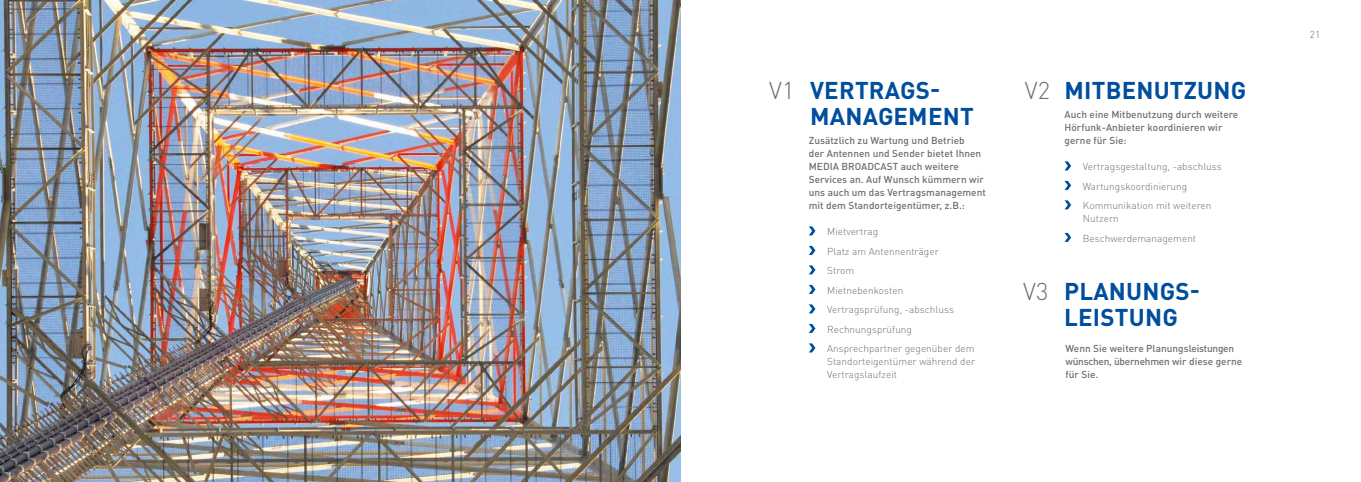
<style>
.page{position:relative;width:1361px;height:482px;background:#fff}
.page>*{position:absolute;margin:0;border:0;box-sizing:border-box;transform-origin:0 0}
.t1{font:700 24px/26px "DIN Pro";letter-spacing:.01em;color:#004e9e}
.t2{font:500 10px/13px "DIN Pro";letter-spacing:.005em;color:#6e6e6e}
.t3{font:300 10px/19.5px "DIN Pro";letter-spacing:.005em;color:#6e6e6e}
.s1{font-weight:300;color:#6e6e6e}
</style>
<div class="page">
<img style="left:0;top:0;width:680px;height:482px">
<svg style="left:809px;top:226px;width:6px;height:9px"></svg>
<svg style="left:809px;top:246px;width:6px;height:9px"></svg>
<svg style="left:809px;top:265px;width:6px;height:9px"></svg>
<svg style="left:809px;top:285px;width:6px;height:9px"></svg>
<svg style="left:809px;top:304px;width:6px;height:9px"></svg>
<svg style="left:809px;top:324px;width:6px;height:9px"></svg>
<svg style="left:809px;top:343px;width:6px;height:9px"></svg>
<svg style="left:1064px;top:161px;width:7px;height:9px"></svg>
<svg style="left:1064px;top:181px;width:7px;height:9px"></svg>
<svg style="left:1064px;top:200px;width:7px;height:9px"></svg>
<svg style="left:1064px;top:233px;width:7px;height:9px"></svg>
<h1 class="t1" style="left:810px;top:76px;width:165px;text-indent:-41px"><span class="s1">V1</span> VERTRAGS-<br>MANAGEMENT</h1>
<p class="t2" style="left:809px;top:134px;width:179px">Zusätzlich zu Wartung und Betrieb<br>der Antennen und Sender bietet Ihnen MEDIA BROADCAST auch weitere Services an. Auf Wunsch kümmern wir uns auch um das Vertragsmanagement mit dem Standorteigentümer, z.B.:</p>
<p class="t3" style="left:827px;top:222px;width:149px">Mietvertrag<br>Platz am Antennenträger<br>Strom<br>Mietnebenkosten<br>Vertragsprüfung, -abschluss<br>Rechnungsprüfung<br>Ansprechpartner gegenüber dem</p>
<p class="t3" style="left:827px;top:355px;width:149px;line-height:13px">Standorteigentümer während der<br>Vertragslaufzeit</p>
<h1 class="t1" style="left:1025px;top:76px;width:223px"><span class="s1">V2</span> MITBENUTZUNG</h1>
<p class="t2" style="left:1064px;top:108px;width:175px">Auch eine Mitbenutzung durch weitere<br>Hörfunk-Anbieter koordinieren wir gerne für Sie:</p>
<p class="t3" style="left:1083px;top:157px;width:140px">Vertragsgestaltung, -abschluss<br>Wartungskoordinierung<br>Kommunikation mit weiteren</p>
<p class="t3" style="left:1083px;top:209px;width:115px">Nutzern<br>Beschwerdemanagement</p>
<h1 class="t1" style="left:1064px;top:278px;width:137px;text-indent:-41px"><span class="s1">V3</span> PLANUNGS-<br>LEISTUNG</h1>
<p class="t2" style="left:1065px;top:342px;width:178px">Wenn Sie weitere Planungsleistungen wünschen, übernehmen wir diese gerne für Sie.</p>
<p class="t3" style="left:1310px;top:24px;width:12px">21</p>
</div>
